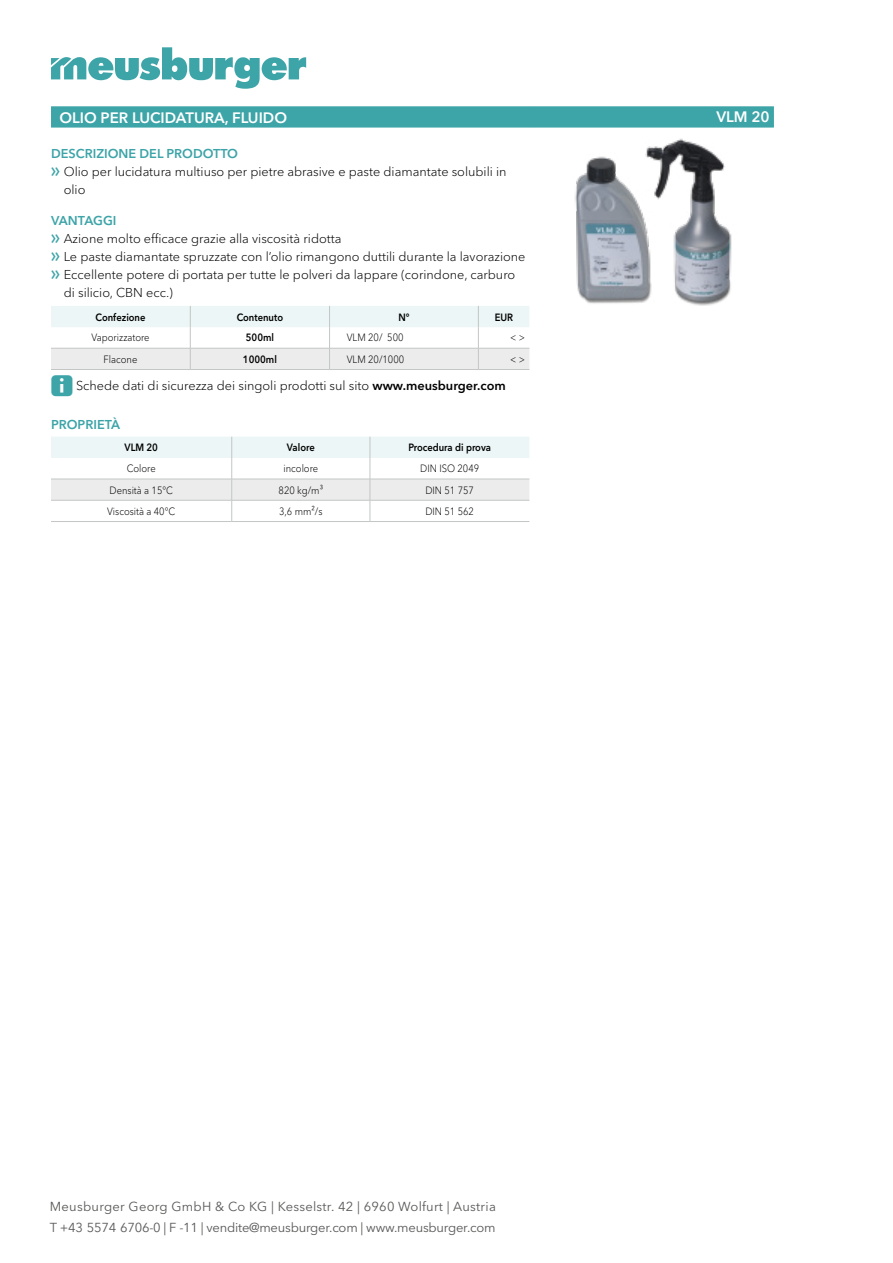
<style>
.page{position:relative;width:893px;height:1263px;background:#fff}
.page>*{position:absolute;margin:0;border:0;box-sizing:border-box;transform-origin:0 0}
.t1{font:600 15px "Avenir Next W1 G";color:#fff}
.t2{font:12.9px/20.7px "Avenir Next W1 G";letter-spacing:-.005em;color:#585857}
.t3{font:300 12.75px "Avenir Next W1 G";color:#000}
.t4{font:600 12.75px "Avenir Next W1 G";color:#3da4a8}
.t5{font:300 10.5px "Avenir Next W1 G";color:#000;scale:.9 1}
.t6{font:600 10.5px "Avenir Next W1 G";color:#000;scale:.9 1}
.s1{font-family:"Meusburger Sonderzeichen";font-weight:400;color:#3da4a8}
.s2{font-weight:600}
</style>
<div class="page">
<svg style="left:51px;top:47px;width:255px;height:42px"></svg>
<svg style="left:51px;top:106px;width:723px;height:22px;background:#43a7aa"></svg>
<hr style="left:51px;top:369px;width:139px;height:1px;background:#c4c5c5">
<hr style="left:190px;top:369px;width:140px;height:1px;background:#c4c5c5">
<hr style="left:330px;top:369px;width:148px;height:1px;background:#c4c5c5">
<hr style="left:478px;top:369px;width:51px;height:1px;background:#c4c5c5">
<svg style="left:51px;top:306px;width:478px;height:63px"></svg>
<img style="left:575px;top:138px;width:157px;height:168px">
<svg style="left:51px;top:437px;width:478px;height:84px"></svg>
<hr style="left:51px;top:521px;width:181px;height:1px;background:#c4c5c5">
<hr style="left:232px;top:521px;width:138px;height:1px;background:#c4c5c5">
<hr style="left:370px;top:521px;width:159px;height:1px;background:#c4c5c5">
<p class="t1" style="left:60px;top:108px;width:229px">OLIO PER LUCIDATURA, FLUIDO</p>
<p class="t1" style="left:716px;top:108px;width:55px">VLM 20</p>
<p class="t4" style="left:51px;top:146px;width:189px">DESCRIZIONE DEL PRODOTTO</p>
<p class="t3" style="left:51px;top:164px;width:457px"><span class="s1">f</span> Olio per lucidatura multiuso per pietre abrasive e paste diamantate solubili in</p>
<p class="t3" style="left:64px;top:182px;width:23px">olio</p>
<p class="t4" style="left:51px;top:213px;width:67px">VANTAGGI</p>
<p class="t3" style="left:51px;top:231px;width:292px"><span class="s1">f</span> Azione molto efficace grazie alla viscosità ridotta</p>
<p class="t3" style="left:51px;top:249px;width:476px"><span class="s1">f</span> Le paste diamantate spruzzate con l’olio rimangono duttili durante la lavorazione</p>
<p class="t3" style="left:51px;top:267px;width:466px"><span class="s1">f</span> Eccellente potere di portata per tutte le polveri da lappare (corindone, carburo</p>
<p class="t3" style="left:64px;top:285px;width:111px">di silicio, CBN ecc.)</p>
<p class="t6" style="left:96px;top:310px;width:57px">Confezione</p>
<p class="t6" style="left:237px;top:310px;width:53px">Contenuto</p>
<p class="t6" style="left:398px;top:310px;width:14px">N°</p>
<p class="t6" style="left:495px;top:310px;width:22px">EUR</p>
<p class="t5" style="left:91px;top:331px;width:66px">Vaporizzatore</p>
<p class="t6" style="left:246px;top:331px;width:33px">500ml</p>
<p class="t5" style="left:347px;top:331px;width:65px">VLM 20/ 500</p>
<p class="t5" style="left:510px;top:331px;width:18px">&lt; &gt;</p>
<p class="t5" style="left:104px;top:353px;width:39px">Flacone</p>
<p class="t6" style="left:243px;top:352px;width:39px">1000ml</p>
<p class="t5" style="left:347px;top:353px;width:65px">VLM 20/1000</p>
<p class="t5" style="left:510px;top:353px;width:18px">&lt; &gt;</p>
<p class="t3" style="left:51px;top:378px;width:456px"><span class="s1">E</span> Schede dati di sicurezza dei singoli prodotti sul sito <span class="s2">www.meusburger.com</span></p>
<p class="t4" style="left:51px;top:416px;width:71px">PROPRIETÀ</p>
<p class="t6" style="left:124px;top:441px;width:39px">VLM 20</p>
<p class="t6" style="left:287px;top:441px;width:33px">Valore</p>
<p class="t6" style="left:408px;top:441px;width:93px">Procedura di prova</p>
<p class="t5" style="left:127px;top:462px;width:34px">Colore</p>
<p class="t5" style="left:283px;top:462px;width:40px">incolore</p>
<p class="t5" style="left:420px;top:462px;width:67px">DIN ISO 2049</p>
<p class="t5" style="left:110px;top:484px;width:72px">Densità a 15°C</p>
<p class="t5" style="left:279px;top:484px;width:51px">820 kg/m³</p>
<p class="t5" style="left:425px;top:484px;width:56px">DIN 51 757</p>
<p class="t5" style="left:107px;top:505px;width:77px">Viscosità a 40°C</p>
<p class="t5" style="left:279px;top:505px;width:50px">3,6 mm²/s</p>
<p class="t5" style="left:425px;top:505px;width:56px">DIN 51 562</p>
<p class="t2" style="left:50px;top:1196px;width:448px">Meusburger Georg GmbH &amp; Co KG | Kesselstr. 42 | 6960 Wolfurt | Austria<br>T +43 5574 6706-0 | F -11 | vendite@meusburger.com | www.meusburger.com</p>
</div>
